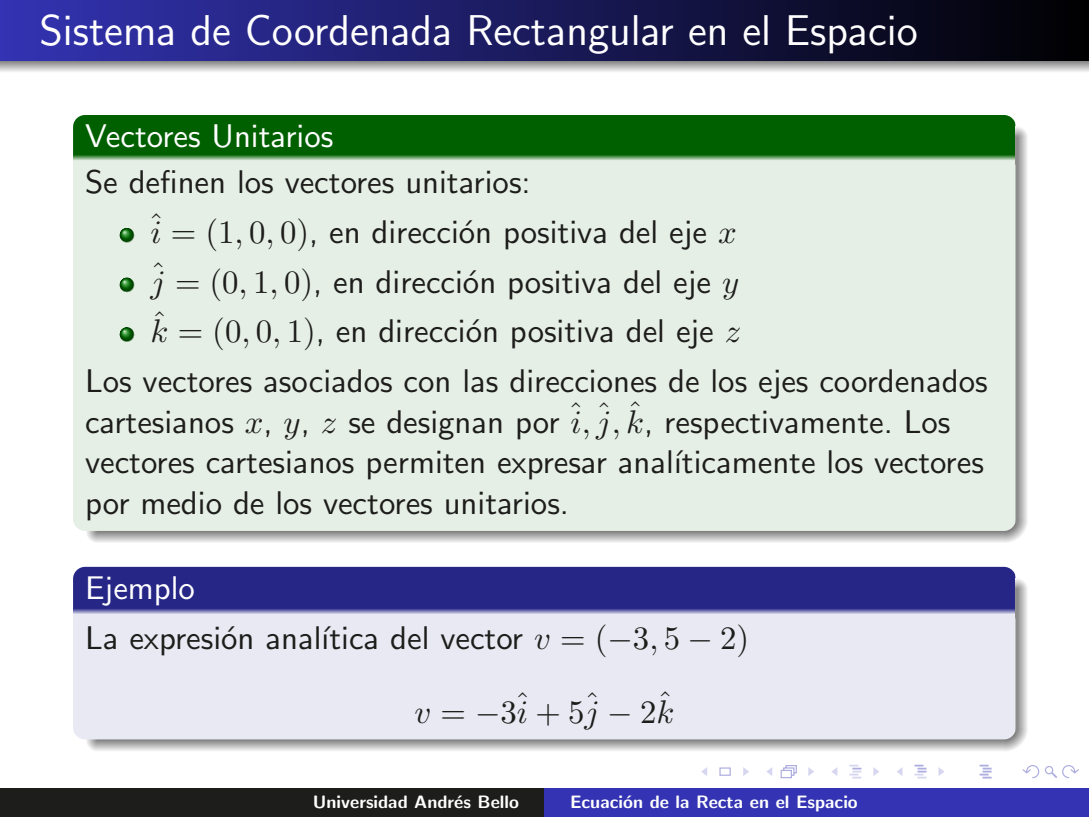
<style>
.page{position:relative;width:1089px;height:817px;background:#fff}
.page>*{position:absolute;margin:0;border:0;box-sizing:border-box;transform-origin:0 0}
.t1{font:42.9px "CMSS12";color:#fff}
.t2{font:32.7px/40.5px "CMSS10";color:#1d1d1b}
.t3{font:32.7px "CMSS10";color:#fff}
.t4{font:32.7px "CMR10";color:#1d1d1b}
.t5{font:18px "CMSSBX10";color:#fff}
.s1{font-family:"CMMI10"}
.s2{font-family:"CMR10"}
.s3{color:#fff}
.s4{font-family:"CMSY10"}
</style>
<div class="page">
<div style="left:719px;top:767px;width:11px;height:8px;border:1px solid #adade0"></div>
<svg style="left:701px;top:767px;width:6px;height:9px"></svg>
<svg style="left:743px;top:767px;width:6px;height:9px"></svg>
<svg style="left:766px;top:765px;width:48px;height:13px"></svg>
<svg style="left:831px;top:764px;width:48px;height:14px"></svg>
<svg style="left:897px;top:764px;width:47px;height:14px"></svg>
<svg style="left:979px;top:764px;width:12px;height:14px"></svg>
<svg style="left:1022px;top:765px;width:57px;height:14px"></svg>
<div style="left:0;top:0;width:1089px;height:61px;background:linear-gradient(to right,#3333b3,#000001)"></div>
<svg style="left:0;top:60px;width:1089px;height:12px;background:#adadb3"></svg>
<div style="left:73px;top:115px;width:942px;height:39px;background:#006000"></div>
<svg style="left:73px;top:154px;width:942px;height:11px;background:#99bf99"></svg>
<svg style="left:87px;top:531px;width:10px;height:11px"></svg>
<svg style="left:1003px;top:519px;width:24px;height:24px"></svg>
<svg style="left:97px;top:531px;width:906px;height:11px;background:#b5b5b5"></svg>
<svg style="left:1016px;top:127px;width:11px;height:10px"></svg>
<svg style="left:1016px;top:137px;width:11px;height:382px;background:#b7b7b6"></svg>
<div style="left:73px;top:165px;width:942px;height:366px;background:#e6efe6"></div>
<hr style="left:1015px;top:134px;width:1px;height:389px;background:#9d9d9c">
<svg style="left:119px;top:227px;width:15px;height:15px"></svg>
<svg style="left:119px;top:276px;width:15px;height:16px"></svg>
<svg style="left:119px;top:326px;width:15px;height:16px"></svg>
<div style="left:73px;top:566px;width:942px;height:42px;background:#262686"></div>
<svg style="left:73px;top:608px;width:942px;height:10px;background:#a6a6cd"></svg>
<svg style="left:86px;top:739px;width:11px;height:12px"></svg>
<svg style="left:1003px;top:727px;width:24px;height:24px"></svg>
<svg style="left:97px;top:739px;width:906px;height:12px;background:#b9b9ba"></svg>
<svg style="left:1016px;top:579px;width:11px;height:10px"></svg>
<svg style="left:1016px;top:589px;width:11px;height:138px;background:#b7b7b6"></svg>
<div style="left:73px;top:618px;width:942px;height:121px;background:#e9e9f3"></div>
<hr style="left:1015px;top:586px;width:1px;height:145px;background:#9d9d9c">
<div style="left:0;top:787px;width:544px;height:29px;background:#1d1d1b"></div>
<div style="left:544px;top:787px;width:545px;height:29px;background:#3333b3"></div>
<h1 class="t1" style="left:40px;top:12px;width:879px">Sistema de Coordenada Rectangular en el Espacio</h1>
<p class="t3" style="left:85px;top:122px;width:250px">Vectores Unitarios</p>
<p class="t2" style="left:85px;top:165px;width:447px">Se definen los vectores unitarios:</p>
<p class="t2" style="left:148px;top:214px;width:590px"><sup>ˆ</sup><span class="s1">i</span> <span class="s2">= (1</span><span class="s1">,</span> <span class="s2">0</span><span class="s1">,</span> <span class="s2">0)</span>, en direcci´on positiva del eje <span class="s1">x</span></p>
<p class="t2" style="left:150px;top:264px;width:589px"><sup>ˆ</sup><span class="s1">j</span> <span class="s2">= (0</span><span class="s1">,</span> <span class="s2">1</span><span class="s1">,</span> <span class="s2">0)</span>, en direcci´on positiva del eje <span class="s1">y</span></p>
<p class="t2" style="left:150px;top:314px;width:591px"><sup>ˆ</sup><span class="s1">k</span> <span class="s2">= (0</span><span class="s1">,</span> <span class="s2">0</span><span class="s1">,</span> <span class="s2">1)</span>, en direcci´on positiva del eje <span class="s1">z</span></p>
<p class="t2" style="left:85px;top:363px;width:904px">Los vectores asociados con las direcciones de los ejes coordenados</p>
<p class="t2" style="left:85px;top:404px;width:900px">cartesianos <span class="s1">x</span>, <span class="s1">y</span>, <span class="s1">z</span> se designan por <sup>ˆ</sup><span class="s1">i,</span> <sup>ˆ</sup><span class="s1">j,</span> <sup>ˆ</sup><span class="s1">k</span>, respectivamente. Los vectores cartesianos permiten expresar anal´ıticamente los vectores por medio de los vectores unitarios.</p>
<p class="t2" style="left:85px;top:565px;width:665px;line-height:50.4px"><span class="s3">Ejemplo<br></span>La expresi´on anal´ıtica del vector <span class="s1">v</span> <span class="s2">= (</span><span class="s4">−</span><span class="s2">3</span><span class="s1">,</span> <span class="s2">5</span> <span class="s4">−</span> <span class="s2">2)</span></p>
<p class="t4" style="left:414px;top:698px;width:261px"><span class="s1">v</span> = <span class="s4">−</span>3ˆ<span class="s1">i</span> + 5ˆ<span class="s1">j</span> <span class="s4">−</span> 2ˆ<span class="s1">k</span></p>
<p class="t5" style="left:313px;top:793px;width:207px">Universidad Andr´es Bello</p>
<p class="t5" style="left:570px;top:793px;width:289px">Ecuaci´on de la Recta en el Espacio</p>
</div>
